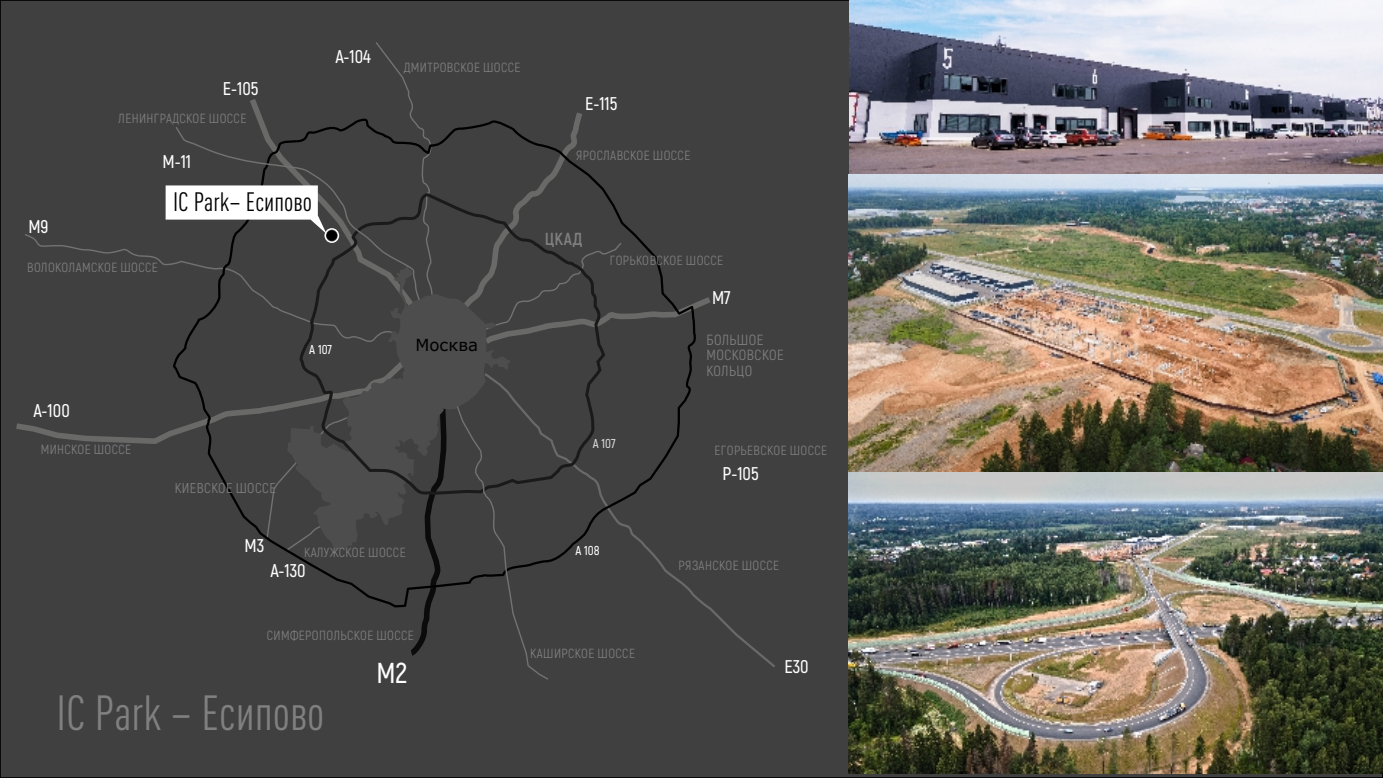
<style>
.page{position:relative;width:1383px;height:778px;background:#fff}
.page>*{position:absolute;margin:0;border:0;box-sizing:border-box;transform-origin:0 0}
.t1{font:condensed 48.6px "DIN Pro";color:#808080}
.t2{font:600 28.8px "Akrobat";color:#fff}
.t3{font:condensed 26.4px "DIN Pro";color:#000}
.t4{font:600 18.3px "Akrobat";color:#fff}
.t5{font:700 17.4px "Akrobat";color:#808080}
.t6{font:16.8px "Verdana";color:#000}
.t7{font:14.7px/15.3px "Akrobat";letter-spacing:.03em;color:#808080}
.t8{font:14.1px "Akrobat";letter-spacing:.03em;color:#808080}
.t9{font:13.2px "Akrobat";letter-spacing:.03em;color:#808080}
.t10{font:600 12.9px "Akrobat";color:#fff}
.t11{font:600 12.9px "Akrobat";color:#d9dada}
</style>
<div class="page">
<div style="left:0;top:0;width:1382px;height:778px;background:#404040"></div>
<div style="left:550px;top:373px;width:225px;height:294px;background:#404040"></div>
<div style="left:463px;top:113px;width:247px;height:231px;background:#404040"></div>
<div style="left:23px;top:233px;width:149px;height:115px;background:#404040"></div>
<div style="left:16px;top:361px;width:430px;height:294px;background:#404040"></div>
<div style="left:172px;top:115px;width:525px;height:493px;background:#404040"></div>
<svg style="left:287px;top:307px;width:168px;height:243px;background:#424242"></svg>
<svg style="left:299px;top:192px;width:308px;height:306px;background:#434343"></svg>
<div style="left:455px;top:405px;width:95px;height:276px;background:#404040"></div>
<svg style="left:166px;top:40px;width:267px;height:267px;background:#4e4e4e"></svg>
<img style="left:848px;top:0;width:534px;height:472px">
<img style="left:848px;top:472px;width:534px;height:301px">
<h3 class="t4" style="left:223px;top:78px;width:37px">Е-105</h3>
<p class="t9" style="left:119px;top:111px;width:129px">ЛЕНИНГРАДСКОЕ ШОССЕ</p>
<h3 class="t4" style="left:162px;top:152px;width:30px">М-11</h3>
<h3 class="t4" style="left:28px;top:216px;width:22px">М9</h3>
<p class="t9" style="left:27px;top:260px;width:132px">ВОЛОКОЛАМСКОЕ ШОССЕ</p>
<h3 class="t3" style="left:173px;top:192px;width:140px">IC Park– Есипово</h3>
<h3 class="t4" style="left:335px;top:46px;width:37px">А-104</h3>
<h3 class="t4" style="left:34px;top:400px;width:38px">А-100</h3>
<p class="t9" style="left:41px;top:442px;width:92px">МИНСКОЕ ШОССЕ</p>
<p class="t10" style="left:309px;top:342px;width:25px">А 107</p>
<p class="t8" style="left:175px;top:480px;width:103px">КИЕВСКОЕ ШОССЕ</p>
<p class="t9" style="left:404px;top:60px;width:118px">ДМИТРОВСКОЕ ШОССЕ</p>
<p class="t6" style="left:415px;top:338px;width:64px">Москва</p>
<h3 class="t4" style="left:244px;top:535px;width:21px">М3</h3>
<p class="t9" style="left:304px;top:545px;width:103px">КАЛУЖСКОЕ ШОССЕ</p>
<h3 class="t4" style="left:270px;top:560px;width:37px">А-130</h3>
<h3 class="t4" style="left:585px;top:93px;width:34px">Е-115</h3>
<p class="t9" style="left:576px;top:148px;width:116px">ЯРОСЛАВСКОЕ ШОССЕ</p>
<h3 class="t5" style="left:544px;top:229px;width:39px">ЦКАД</h3>
<p class="t9" style="left:610px;top:253px;width:115px">ГОРЬКОВСКОЕ ШОССЕ</p>
<h3 class="t4" style="left:712px;top:288px;width:20px">М7</h3>
<p class="t7" style="left:706px;top:333px;width:79px">БОЛЬШОЕ<br>МОСКОВСКОЕ<br>КОЛЬЦО</p>
<p class="t11" style="left:593px;top:436px;width:25px">А 107</p>
<p class="t9" style="left:714px;top:443px;width:114px">ЕГОРЬЕВСКОЕ ШОССЕ</p>
<h3 class="t4" style="left:722px;top:463px;width:38px">Р-105</h3>
<p class="t10" style="left:575px;top:543px;width:26px">А 108</p>
<p class="t9" style="left:678px;top:558px;width:102px">РЯЗАНСКОЕ ШОССЕ</p>
<p class="t9" style="left:267px;top:628px;width:148px">СИМФЕРОПОЛЬСКОЕ ШОССЕ</p>
<h1 class="t1" style="left:56px;top:695px;width:269px">IC Park – Есипово</h1>
<h2 class="t2" style="left:376px;top:656px;width:32px">М2</h2>
<p class="t9" style="left:530px;top:646px;width:106px">КАШИРСКОЕ ШОССЕ</p>
<h3 class="t4" style="left:784px;top:656px;width:26px">Е30</h3>
</div>
